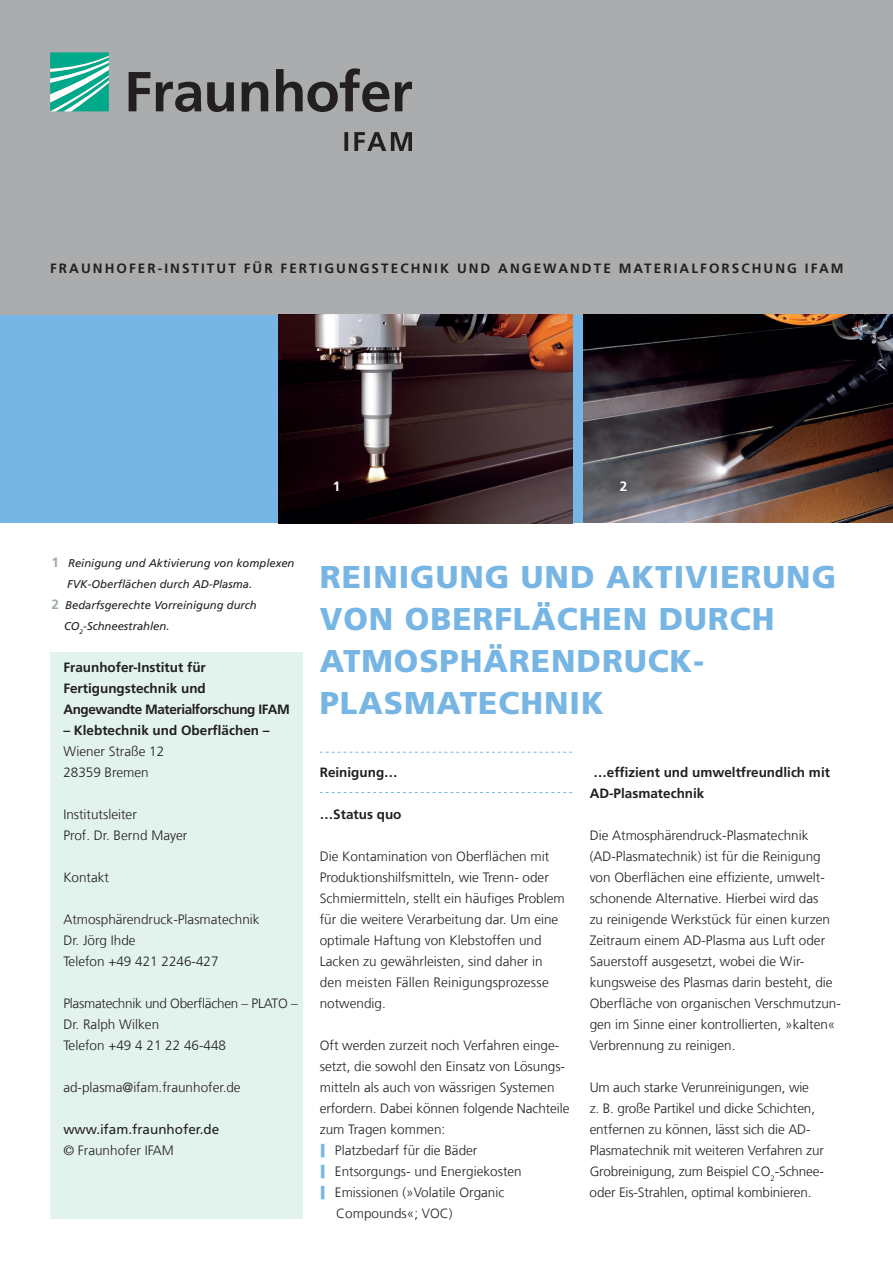
<style>
.page{position:relative;width:893px;height:1263px;background:#fff}
.page>*{position:absolute;margin:0;border:0;box-sizing:border-box;transform-origin:0 0}
.t1{font:900 31.5px/42px "Frutiger LT Com";letter-spacing:.03em;color:#77b6e4}
.t2{font:300 13.5px/21px "Frutiger LT Com";color:#231f20}
.t3{font:700 13.5px/21px "Frutiger LT Com";color:#231f20}
.t4{font:700 13.5px/21px "Frutiger LT Com";letter-spacing:-.03em;color:#231f20}
.t5{font:700 13.5px "Frutiger LT Com";letter-spacing:.155em;color:#231f20}
.t6{font:300 13.5px/21px "Frutiger LT Com";letter-spacing:-.02em;color:#231f20}
.t7{font:13.5px "Frutiger LT Com";color:#231f20}
.t8{font:700 13.5px "Frutiger LT Com";color:#fff}
.t9{font:italic 11.25px "Frutiger LT Com";color:#231f20}
.s1{font-weight:700;font-style:normal;font-size:13.5px;color:#9da9ad}
.s2{font-weight:900;color:#77b6e4}
</style>
<div class="page">
<div style="left:0;top:315px;width:893px;height:208px;background:#77b6e4"></div>
<div style="left:51px;top:652px;width:252px;height:566px;background:#e2f3ee"></div>
<div style="left:0;top:0;width:893px;height:315px;background:#aaacad"></div>
<svg style="left:320px;top:752px;width:252px;height:1px"></svg>
<svg style="left:320px;top:792px;width:252px;height:1px"></svg>
<img style="left:279px;top:315px;width:293px;height:208px">
<img style="left:584px;top:314px;width:309px;height:209px">
<svg style="left:50px;top:52px;width:59px;height:59px;background:#4bc0aa"></svg>
<svg style="left:129px;top:68px;width:283px;height:44px"></svg>
<svg style="left:344px;top:132px;width:68px;height:19px"></svg>
<p class="t5" style="left:50px;top:261px;width:795px">Fra unhof er-i nsti tut f ür f erti gungstechnik und a ngewa nd te materia lforschung IFAM</p>
<p class="t8" style="left:333px;top:479px;width:9px">1</p>
<p class="t8" style="left:620px;top:478px;width:9px">2</p>
<p class="t9" style="left:52px;top:557px;width:244px"><span class="s1">1</span> Reinigung und Aktivierung von komplexen</p>
<p class="t9" style="left:67px;top:578px;width:187px">FVK-Oberflächen durch AD-Plasma.</p>
<p class="t9" style="left:52px;top:599px;width:207px"><span class="s1">2</span> Bedarfsgerechte Vorreinigung durch</p>
<p class="t9" style="left:64px;top:620px;width:107px">CO<sub>2</sub>-Schneestrahlen.</p>
<p class="t4" style="left:63px;top:657px;width:228px">Fraunhofer-Institut für<br>Fertigungstechnik und<br>Angewandte Materialforschung IFAM</p>
<p class="t3" style="left:63px;top:720px;width:208px">– Klebtechnik und Oberflächen –</p>
<p class="t2" style="left:63px;top:741px;width:102px">Wiener Straße 12<br>28359 Bremen</p>
<p class="t2" style="left:63px;top:804px;width:126px">Institutsleiter<br>Prof. Dr. Bernd Mayer</p>
<p class="t2" style="left:63px;top:867px;width:47px">Kontakt</p>
<p class="t2" style="left:63px;top:909px;width:198px">Atmosphärendruck-Plasmatechnik<br>Dr. Jörg Ihde<br>Telefon +49 421 2246-427</p>
<p class="t6" style="left:63px;top:993px;width:236px">Plasmatechnik und Oberflächen – PLATO –<br>Dr. Ralph Wilken<br>Telefon +49 4 21 22 46-448</p>
<p class="t2" style="left:63px;top:1077px;width:179px">ad-plasma@ifam.fraunhofer.de</p>
<p class="t7" style="left:63px;top:1122px;width:158px">www.ifam.fraunhofer.de</p>
<p class="t2" style="left:63px;top:1140px;width:112px">© Fraunhofer IFAM</p>
<h1 class="t1" style="left:320px;top:556px;width:518px">REINIGUNG UND AKTIVIERUNG<br>VON OBERFLÄCHEN DURCH<br>ATMOSPHÄRENDRUCK-<br>PLASMATECHNIK</h1>
<p class="t3" style="left:320px;top:762px;width:80px">Reinigung…</p>
<p class="t3" style="left:320px;top:804px;width:83px">…Status quo</p>
<p class="t2" style="left:320px;top:846px;width:247px">Die Kontamination von Oberflächen mit Produktionshilfsmitteln, wie Trenn- oder Schmiermitteln, stellt ein häufiges Problem für die weitere Verarbeitung dar. Um eine optimale Haftung von Klebstoffen und Lacken zu gewährleisten, sind daher in den meisten Fällen Reinigungsprozesse notwendig.</p>
<p class="t2" style="left:320px;top:1035px;width:241px">Oft werden zurzeit noch Verfahren einge-</p>
<p class="t2" style="left:320px;top:1056px;width:247px">setzt, die sowohl den Einsatz von Lösungs-</p>
<p class="t2" style="left:320px;top:1077px;width:236px">mitteln als auch von wässrigen Systemen</p>
<p class="t2" style="left:320px;top:1098px;width:251px">erfordern. Dabei können folgende Nachteile</p>
<p class="t2" style="left:320px;top:1119px;width:127px">zum Tragen kommen:</p>
<p class="t2" style="left:320px;top:1140px;width:159px"><span class="s2">|</span> Platzbedarf für die Bäder</p>
<p class="t2" style="left:320px;top:1161px;width:203px"><span class="s2">|</span> Entsorgungs- und Energiekosten</p>
<p class="t2" style="left:320px;top:1182px;width:186px"><span class="s2">|</span> Emissionen (»Volatile Organic</p>
<p class="t2" style="left:336px;top:1203px;width:118px">Compounds«; VOC)</p>
<p class="t3" style="left:590px;top:762px;width:242px">…effizient und umweltfreundlich mit<br>AD-Plasmatechnik</p>
<p class="t2" style="left:590px;top:825px;width:253px">Die Atmosphärendruck-Plasmatechnik (AD-Plasmatechnik) ist für die Reinigung von Oberflächen eine effiziente, umwelt&shy;schonende Alternative. Hierbei wird das<br>zu reinigende Werkstück für einen kurzen Zeitraum einem AD-Plasma aus Luft oder Sauerstoff ausgesetzt, wobei die Wir&shy;kungsweise des Plasmas darin besteht, die Oberfläche von organischen Verschmutzun&shy;gen im Sinne einer kontrollierten, »kalten« Verbrennung zu reinigen.</p>
<p class="t2" style="left:590px;top:1077px;width:236px">Um auch starke Verunreinigungen, wie<br>z. B. große Partikel und dicke Schichten, entfernen zu können, lässt sich die AD-Plasmatechnik mit weiteren Verfahren zur Grobreinigung, zum Beispiel CO<sub>2</sub>-Schnee&shy;oder Eis-Strahlen, optimal kombinieren.</p>
</div>
